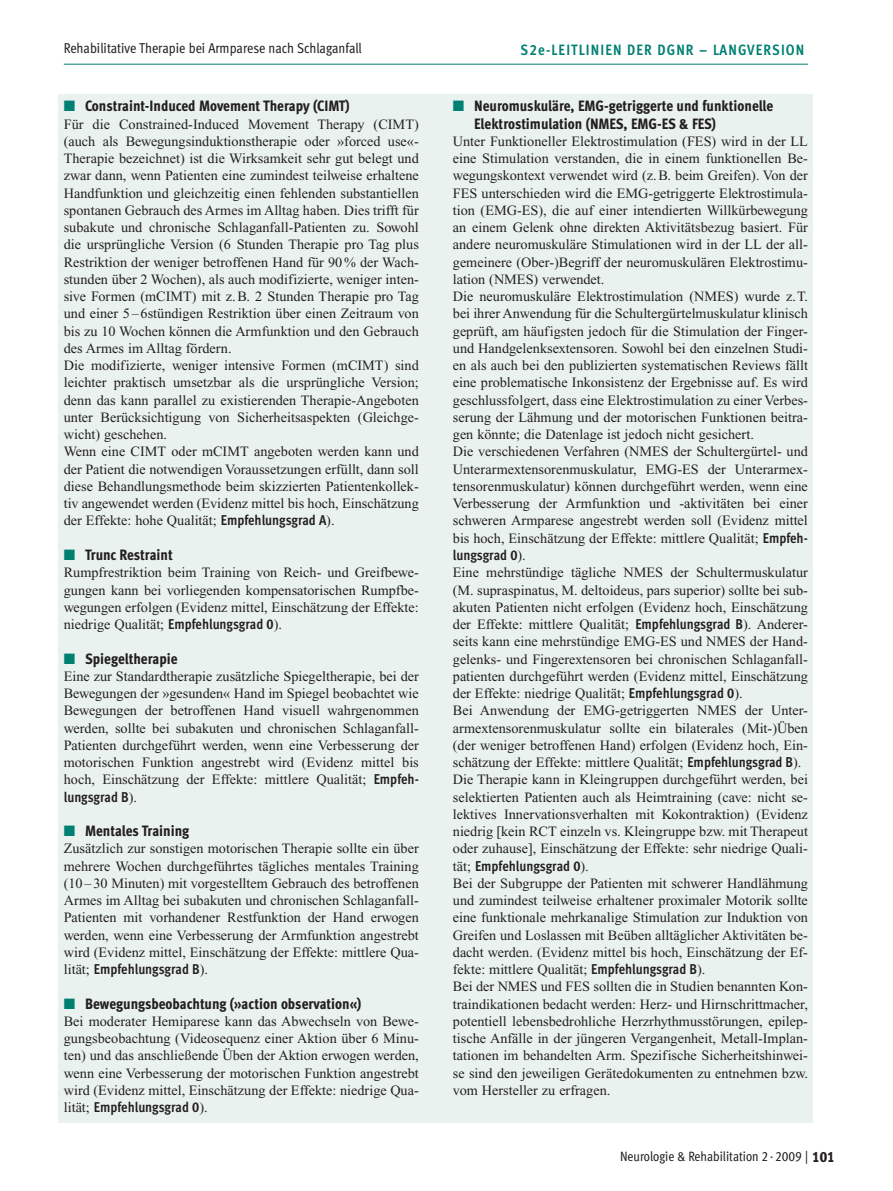
<style>
.page{position:relative;width:893px;height:1191px;background:#fff}
.page>*{position:absolute;margin:0;border:0;box-sizing:border-box;transform-origin:0 0}
.t1{font:15px/17.2px "Meta Cond Extra Bold LF";color:#231f20}
.t2{font:700 15px "Meta Cond";letter-spacing:.075em;color:#008072}
.t3{font:14.25px/17.2px "Times New Roman";color:#231f20}
.t4{font:14.25px "Meta Cond Bold LF";color:#231f20}
.t5{font:14.25px "Meta Cond";color:#231f20}
.t6{font:13.5px "Meta Cond Book LF";color:#231f20}
.s1{font-family:"Meta Cond Bold LF";font-weight:400}
.s2{color:#008072}
.s3{font-family:"Meta Cond Bold LF"}
.s4{font-family:"Times New Roman"}
.s5{font-family:"Meta Cond Extra Bold LF";font-size:15px}
</style>
<div class="page">
<hr style="left:64px;top:64px;width:744px;height:1px;background:#008072">
<div style="left:59px;top:94px;width:754px;height:1029px;background:#eaf2f0"></div>
<p class="t5" style="left:64px;top:40px;width:300px">Rehabilitative Therapie bei Armparese nach Schlaganfall</p>
<p class="t2" style="left:521px;top:41px;width:285px">S<span class="s1">2</span>E-LEITLINIEN DER DGNR – LANGVERSION</p>
<p class="t1" style="left:64px;top:97px;width:287px"><span class="s2">■</span> Constraint-Induced Movement Therapy (CI MT)</p>
<p class="t3" style="left:64px;top:115px;width:357px">Für die Constrained-Induced Movement Therapy (CIMT) (auch als Bewegungsinduktionstherapie oder »forced use«- Therapie bezeichnet) ist die Wirksamkeit sehr gut belegt und zwar dann, wenn Patienten eine zumindest teilweise erhaltene Handfunktion und gleichzeitig einen fehlenden substantiellen spontanen Gebrauch des Armes im Alltag haben. Dies trifft für subakute und chronische Schlaganfall-Patienten zu. Sowohl die ursprüngliche Version (6 Stunden Therapie pro Tag plus Restriktion der weniger betroffenen Hand für 90% der Wach&shy;stunden über 2 Wochen), als auch modifizierte, weniger inten&shy;sive Formen (mCIMT) mit z.B. 2 Stunden Therapie pro Tag und einer 5–6stündigen Restriktion über einen Zeitraum von bis zu 10 Wochen können die Armfunktion und den Gebrauch des Armes im Alltag fördern.<br>Die modifizierte, weniger intensive Formen (mCIMT) sind leichter praktisch umsetzbar als die ursprüngliche Version; denn das kann parallel zu existierenden Therapie-Angeboten unter Berücksichtigung von Sicherheitsaspekten (Gleichge&shy;wicht) geschehen.<br>Wenn eine CIMT oder mCIMT angeboten werden kann und der Patient die notwendigen Voraussetzungen erfüllt, dann soll diese Behandlungsmethode beim skizzierten Patientenkollek&shy;tiv angewendet werden (Evidenz mittel bis hoch, Einschätzung der Effekte: hohe Qualität; <span class="s3">Empfehlungsgrad A</span>).</p>
<p class="t1" style="left:64px;top:546px;width:111px"><span class="s2">■</span> Trunc Restraint</p>
<p class="t3" style="left:64px;top:564px;width:357px;text-align:justify">Rumpfrestriktion beim Training von Reich- und Greifbewe&shy;gungen kann bei vorliegenden kompensatorischen Rumpfbe&shy;wegungen erfolgen (Evidenz mittel, Einschätzung der Effekte: niedrige Qualität; <span class="s3">Empfehlungsgrad 0</span>).</p>
<p class="t1" style="left:64px;top:649px;width:115px"><span class="s2">■</span> Spiegeltherapie</p>
<p class="t3" style="left:64px;top:667px;width:357px;text-align:justify">Eine zur Standardtherapie zusätzliche Spiegeltherapie, bei der Bewegungen der »gesunden« Hand im Spiegel beobachtet wie Bewegungen der betroffenen Hand visuell wahrgenommen werden, sollte bei subakuten und chronischen Schlaganfall-Patienten durchgeführt werden, wenn eine Verbesserung der motorischen Funktion angestrebt wird (Evidenz mittel bis hoch, Einschätzung der Effekte: mittlere Qualität; <span class="s3">Empfeh-</span></p>
<p class="t4" style="left:64px;top:788px;width:75px">lungsgrad B<span class="s4">).</span></p>
<p class="t1" style="left:64px;top:822px;width:127px"><span class="s2">■</span> Mentales Training</p>
<p class="t3" style="left:64px;top:840px;width:357px;text-align:justify">Zusätzlich zur sonstigen motorischen Therapie sollte ein über mehrere Wochen durchgeführtes tägliches mentales Training (10 – 30 Minuten) mit vorgestelltem Gebrauch des betroffenen Armes im Alltag bei subakuten und chronischen Schlaganfall-Patienten mit vorhandener Restfunktion der Hand erwogen werden, wenn eine Verbesserung der Armfunktion angestrebt wird (Evidenz mittel, Einschätzung der Effekte: mittlere Qua-</p>
<p class="t4" style="left:64px;top:960px;width:146px"><span class="s4">lität;</span> Empfehlungsgrad B<span class="s4">).</span></p>
<p class="t1" style="left:64px;top:994px;width:299px"><span class="s2">■</span> Bewegungsbeobachtung (»action observation«)</p>
<p class="t3" style="left:64px;top:1012px;width:357px;text-align:justify">Bei moderater Hemiparese kann das Abwechseln von Bewe&shy;gungsbeobachtung (Videosequenz einer Aktion über 6 Minu&shy;ten) und das anschließende Üben der Aktion erwogen werden, wenn eine Verbesserung der motorischen Funktion angestrebt wird (Evidenz mittel, Einschätzung der Effekte: niedrige Qua-</p>
<p class="t4" style="left:64px;top:1098px;width:145px"><span class="s4">lität;</span> Empfehlungsgrad 0<span class="s4">).</span></p>
<p class="t1" style="left:474px;top:97px;width:301px;text-indent:-21px"><span class="s2">■</span> Neuromuskuläre, EMG-getriggerte und funktionelle<br>Elektrostimulation (NMES, EMG-ES &amp; FES)</p>
<p class="t3" style="left:453px;top:132px;width:357px">Unter Funktioneller Elektrostimulation (FES) wird in der LL eine Stimulation verstanden, die in einem funktionellen Be&shy;wegungskontext verwendet wird (z.B. beim Greifen). Von der FES unterschieden wird die EMG-getriggerte Elektrostimula&shy;tion (EMG-ES), die auf einer intendierten Willkürbewegung an einem Gelenk ohne direkten Aktivitätsbezug basiert. Für andere neuromuskuläre Stimulationen wird in der LL der all&shy;gemeinere (Ober-)Begriff der neuromuskulären Elektrostimu&shy;lation (NMES) verwendet.<br>Die neuromuskuläre Elektrostimulation (NMES) wurde z.T. bei ihrer Anwendung für die Schultergürtelmuskulatur klinisch geprüft, am häufigsten jedoch für die Stimulation der Finger&shy;und Handgelenksextensoren. Sowohl bei den einzelnen Studi&shy;en als auch bei den publizierten systematischen Reviews fällt eine problematische Inkonsistenz der Ergebnisse auf. Es wird geschlussfolgert, dass eine Elektrostimulation zu einer Verbes&shy;serung der Lähmung und der motorischen Funktionen beitra&shy;gen könnte; die Datenlage ist jedoch nicht gesichert.<br>Die verschiedenen Verfahren (NMES der Schultergürtel- und Unterarmextensorenmuskulatur, EMG-ES der Unterarmex&shy;tensorenmuskulatur) können durchgeführt werden, wenn eine Verbesserung der Armfunktion und -aktivitäten bei einer schweren Armparese angestrebt werden soll (Evidenz mittel bis hoch, Einschätzung der Effekte: mittlere Qualität; <span class="s3">Empfeh-</span></p>
<p class="t4" style="left:453px;top:546px;width:74px">lungsgrad 0<span class="s4">).</span></p>
<p class="t3" style="left:453px;top:564px;width:357px">Eine mehrstündige tägliche NMES der Schultermuskulatur (M. supraspinatus, M. deltoideus, pars superior) sollte bei sub&shy;akuten Patienten nicht erfolgen (Evidenz hoch, Einschätzung der Effekte: mittlere Qualität; <span class="s3">Empfehlungsgrad B</span>). Anderer&shy;seits kann eine mehrstündige EMG-ES und NMES der Hand&shy;gelenks- und Fingerextensoren bei chronischen Schlaganfall&shy;patienten durchgeführt werden (Evidenz mittel, Einschätzung der Effekte: niedrige Qualität; <span class="s3">Empfehlungsgrad 0</span>).<br>Bei Anwendung der EMG-getriggerten NMES der Unter&shy;armextensorenmuskulatur sollte ein bilaterales (Mit-)Üben (der weniger betroffenen Hand) erfolgen (Evidenz hoch, Ein&shy;schätzung der Effekte: mittlere Qualität; <span class="s3">Empfehlungsgrad B</span>).<br>Die Therapie kann in Kleingruppen durchgeführt werden, bei selektierten Patienten auch als Heimtraining (cave: nicht se&shy;lektives Innervationsverhalten mit Kokontraktion) (Evidenz niedrig [kein RCT einzeln vs. Kleingruppe bzw. mit Therapeut oder zuhause], Einschätzung der Effekte: sehr niedrige Quali-</p>
<p class="t4" style="left:453px;top:857px;width:137px"><span class="s4">tät;</span> Empfehlungsgrad 0<span class="s4">).</span></p>
<p class="t3" style="left:453px;top:874px;width:357px">Bei der Subgruppe der Patienten mit schwerer Handlähmung und zumindest teilweise erhaltener proximaler Motorik sollte eine funktionale mehrkanalige Stimulation zur Induktion von Greifen und Loslassen mit Beüben alltäglicher Aktivitäten be&shy;dacht werden. (Evidenz mittel bis hoch, Einschätzung der Ef&shy;fekte: mittlere Qualität; <span class="s3">Empfehlungsgrad B</span>).<br>Bei der NMES und FES sollten die in Studien benannten Kon&shy;traindikationen bedacht werden: Herz- und Hirnschrittmacher, potentiell lebensbedrohliche Herzrhythmusstörungen, epilep&shy;tische Anfälle in der jüngeren Vergangenheit, Metall-Implan&shy;tationen im behandelten Arm. Spezifische Sicherheitshinwei&shy;se sind den jeweiligen Gerätedokumenten zu entnehmen bzw. vom Hersteller zu erfragen.</p>
<p class="t6" style="left:620px;top:1148px;width:216px">Neurologie &amp; Rehabilitation 2 · 2009 | <span class="s5">101</span></p>
</div>
